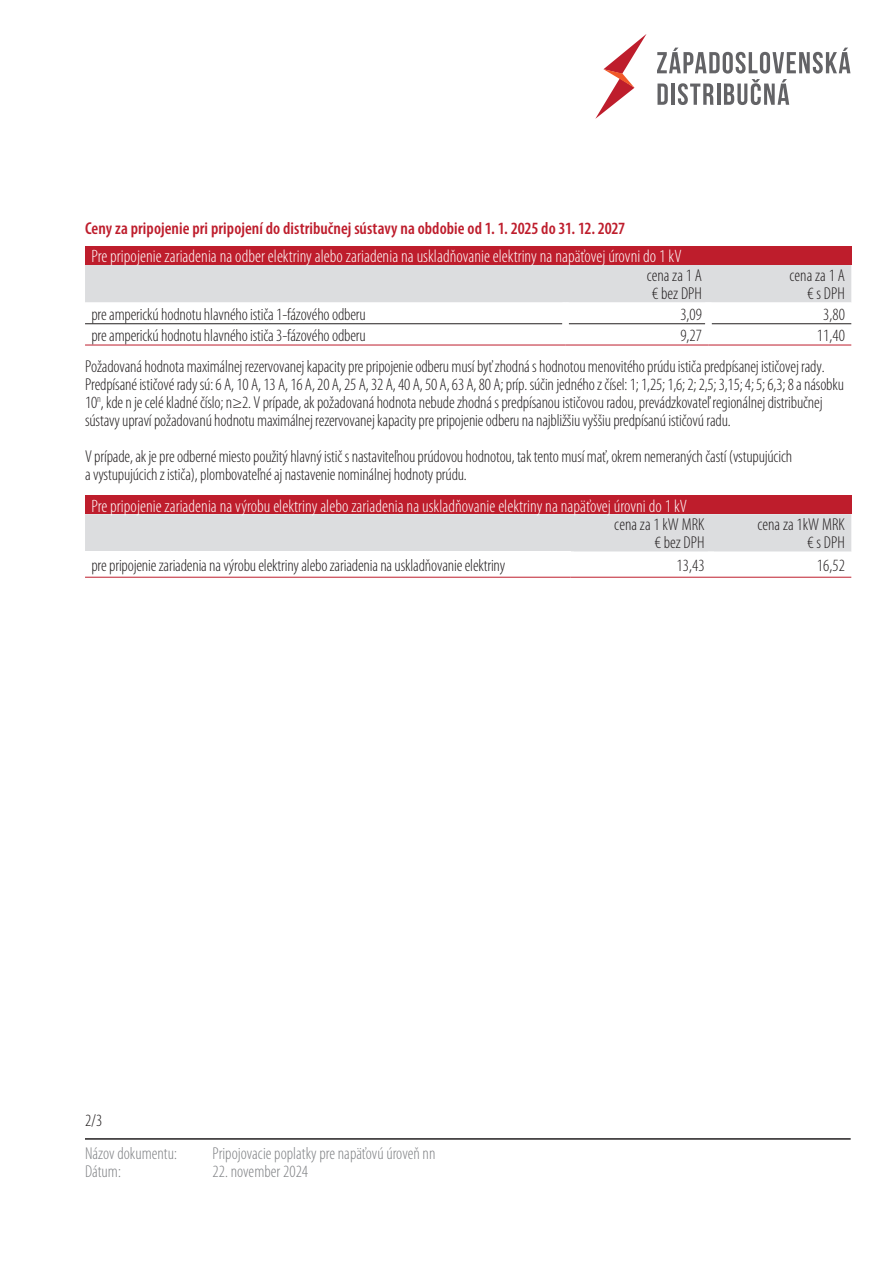
<style>
.page{position:relative;width:893px;height:1263px;background:#fff}
.page>*{position:absolute;margin:0;border:0;box-sizing:border-box;transform-origin:0 0}
.t1{font:300 condensed 18px "Myriad Pro";letter-spacing:.005em;color:#fff}
.t2{font:300 condensed 17.25px/18px "Myriad Pro";letter-spacing:-.01em;color:#231f20;text-align:right}
.t3{font:600 condensed 17.25px "Myriad Pro";letter-spacing:.005em;color:#be1d2c}
.t4{font:300 condensed 17.25px "Myriad Pro";letter-spacing:.005em;color:#808285}
</style>
<div class="page">
<hr style="left:85px;top:1138px;width:766px;height:2px;background:#231f20">
<svg style="left:657px;top:48px;width:193px;height:57px"></svg>
<svg style="left:595px;top:34px;width:52px;height:85px"></svg>
<div style="left:85px;top:246px;width:766px;height:19px;background:#be1d2c"></div>
<svg style="left:85px;top:265px;width:766px;height:80px"></svg>
<hr style="left:85px;top:323px;width:477px;height:1px;background:#231f20">
<hr style="left:569px;top:323px;width:136px;height:1px;background:#231f20">
<hr style="left:712px;top:323px;width:139px;height:1px;background:#231f20">
<div style="left:562px;top:302px;width:7px;height:22px;background:#fff"></div>
<div style="left:705px;top:302px;width:7px;height:22px;background:#fff"></div>
<div style="left:562px;top:324px;width:7px;height:21px;background:#fff"></div>
<div style="left:705px;top:324px;width:7px;height:21px;background:#fff"></div>
<hr style="left:85px;top:345px;width:481px;height:1px;background:#be1d2c">
<hr style="left:566px;top:345px;width:142px;height:1px;background:#be1d2c">
<hr style="left:708px;top:345px;width:143px;height:1px;background:#be1d2c">
<div style="left:85px;top:495px;width:766px;height:19px;background:#be1d2c"></div>
<svg style="left:85px;top:514px;width:766px;height:63px"></svg>
<div style="left:567px;top:552px;width:7px;height:25px;background:#fff"></div>
<div style="left:708px;top:552px;width:6px;height:25px;background:#fff"></div>
<hr style="left:85px;top:577px;width:486px;height:1px;background:#be1d2c">
<hr style="left:571px;top:577px;width:140px;height:1px;background:#be1d2c">
<hr style="left:711px;top:577px;width:140px;height:1px;background:#be1d2c">
<p class="t3" style="left:85px;top:218px;width:542px">Ceny za pripojenie pri pripojení do distribučnej sústavy na obdobie od 1. 1. 2025 do 31. 12. 2027</p>
<p class="t1" style="left:91px;top:246px;width:592px">Pre pripojenie zariadenia na odber elektriny alebo zariadenia na uskladňovanie elektriny na napäťovej úrovni do 1 kV</p>
<p class="t2" style="left:647px;top:266px;width:57px;text-align:center">cena za 1 A € bez DPH</p>
<p class="t2" style="left:789px;top:266px;width:57px">cena za 1 A € s DPH</p>
<p class="t2" style="left:91px;top:305px;width:276px">pre amperickú hodnotu hlavného ističa 1-fázového odberu</p>
<p class="t2" style="left:680px;top:305px;width:23px">3,09</p>
<p class="t2" style="left:823px;top:305px;width:23px">3,80</p>
<p class="t2" style="left:91px;top:326px;width:276px">pre amperickú hodnotu hlavného ističa 3-fázového odberu</p>
<p class="t2" style="left:680px;top:326px;width:23px">9,27</p>
<p class="t2" style="left:817px;top:326px;width:29px">11,40</p>
<p class="t2" style="left:85px;top:357px;width:760px;text-align:left">Požadovaná hodnota maximálnej rezervovanej kapacity pre pripojenie odberu musí byť zhodná s hodnotou menovitého prúdu ističa predpísanej ističovej rady.<br>Predpísané ističové rady sú: 6 A, 10 A, 13 A, 16 A, 20 A, 25 A, 32 A, 40 A, 50 A, 63 A, 80 A; príp. súčin jedného z čísel: 1; 1,25; 1,6; 2; 2,5; 3,15; 4; 5; 6,3; 8 a násobku 10<sup>n</sup>, kde n je celé kladné číslo; n≥2. V prípade, ak požadovaná hodnota nebude zhodná s predpísanou ističovou radou, prevádzkovateľ regionálnej distribučnej sústavy upraví požadovanú hodnotu maximálnej rezervovanej kapacity pre pripojenie odberu na najbližšiu vyššiu predpísanú ističovú radu.</p>
<p class="t2" style="left:85px;top:447px;width:709px;text-align:left">V prípade, ak je pre odberné miesto použitý hlavný istič s nastaviteľnou prúdovou hodnotou, tak tento musí mať, okrem nemeraných častí (vstupujúcich a vystupujúcich z ističa), plombovateľné aj nastavenie nominálnej hodnoty prúdu.</p>
<p class="t1" style="left:91px;top:495px;width:597px">Pre pripojenie zariadenia na výrobu elektriny alebo zariadenia na uskladňovanie elektriny na napäťovej úrovni do 1 kV</p>
<p class="t2" style="left:614px;top:516px;width:92px">cena za 1 kW MRK € bez DPH</p>
<p class="t2" style="left:757px;top:516px;width:89px">cena za 1kW MRK € s DPH</p>
<p class="t2" style="left:91px;top:556px;width:415px">pre pripojenie zariadenia na výrobu elektriny alebo zariadenia na uskladňovanie elektriny</p>
<p class="t2" style="left:677px;top:556px;width:29px">13,43</p>
<p class="t2" style="left:817px;top:556px;width:29px">16,52</p>
<p class="t2" style="left:85px;top:1111px;width:19px">2/3</p>
<p class="t4" style="left:85px;top:1143px;width:93px">Názov dokumentu:</p>
<p class="t4" style="left:213px;top:1143px;width:224px">Pripojovacie poplatky pre napäťovú úroveň nn</p>
<p class="t4" style="left:85px;top:1161px;width:37px">Dátum:</p>
<p class="t4" style="left:213px;top:1161px;width:97px">22. november 2024</p>
</div>
